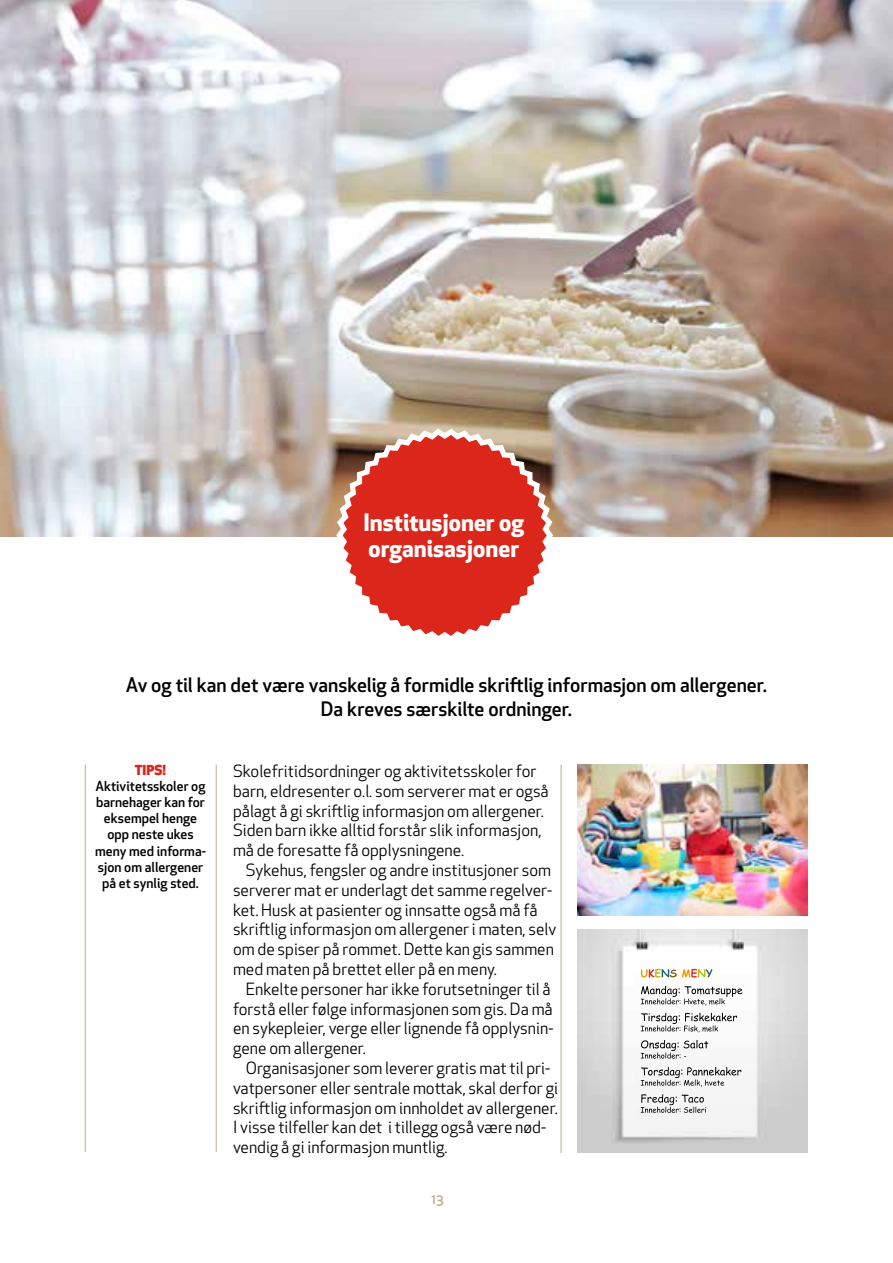
<style>
.page{position:relative;width:893px;height:1263px;background:#fff}
.page>*{position:absolute;margin:0;border:0;box-sizing:border-box;transform-origin:0 0}
.t1{font:700 23.4px/25.5px "Apex New";color:#fff}
.t2{font:500 19.5px/23.4px "Apex New";letter-spacing:-.005em;color:#000;text-align:center}
.t3{font:16.5px/19.8px "Apex New";color:#000}
.t4{font:500 13.5px/16.2px "Apex New";color:#000;text-align:center}
.t5{font:800 13.5px "Apex New";color:#db261b}
.t6{font:500 13.5px "Apex New";color:#b8b089}
</style>
<div class="page">
<img style="left:0;top:0;width:893px;height:536px">
<svg style="left:332px;top:424px;width:225px;height:212px"></svg>
<hr style="left:85px;top:764px;width:1px;height:388px;background:#b8b089">
<hr style="left:216px;top:764px;width:1px;height:388px;background:#b8b089">
<hr style="left:561px;top:764px;width:1px;height:389px;background:#b8b089">
<img style="left:578px;top:764px;width:230px;height:151px">
<img style="left:577px;top:929px;width:231px;height:223px">
<svg style="left:641px;top:1094px;width:65px;height:19px"></svg>
<svg style="left:641px;top:1067px;width:100px;height:20px"></svg>
<svg style="left:641px;top:1040px;width:67px;height:19px"></svg>
<svg style="left:641px;top:1013px;width:96px;height:19px"></svg>
<svg style="left:641px;top:986px;width:101px;height:19px"></svg>
<svg style="left:641px;top:969px;width:71px;height:9px"></svg>
<h1 class="t1" style="left:363px;top:509px;width:162px">Institusjoner og organisasjoner</h1>
<p class="t2" style="left:126px;top:673px;width:643px">Av og til kan det være vanskelig å formidle skriftlig informasjon om allergener.<br>Da kreves særskilte ordninger.</p>
<p class="t5" style="left:135px;top:760px;width:33px">TIPS!</p>
<p class="t4" style="left:95px;top:778px;width:112px">Aktivitetsskoler og barnehager kan for eksempel henge opp neste ukes meny med informa&shy;sjon om allergener på et synlig sted.</p>
<p class="t3" style="left:233px;top:761px;width:317px">Skolefritidsordninger og aktivitetsskoler for barn, eldresenter o.l. som serverer mat er også pålagt å gi skriftlig informasjon om allergener.<br>Siden barn ikke alltid forstår slik informasjon, må de foresatte få opplysningene.</p>
<p class="t3" style="left:233px;top:860px;width:325px;text-indent:13px">Sykehus, fengsler og andre institusjoner som serverer mat er underlagt det samme regelver&shy;ket. Husk at pasienter og innsatte også må få skriftlig informasjon om allergener i maten, selv om de spiser på rommet. Dette kan gis sammen med maten på brettet eller på en meny.</p>
<p class="t3" style="left:233px;top:979px;width:322px;text-indent:13px">Enkelte personer har ikke forutsetninger til å forstå eller følge informasjonen som gis. Da må en sykepleier, verge eller lignende få opplysnin&shy;gene om allergener.</p>
<p class="t3" style="left:233px;top:1058px;width:327px;text-indent:13px">Organisasjoner som leverer gratis mat til pri&shy;vatpersoner eller sentrale mottak, skal derfor gi skriftlig informasjon om innholdet av allergener.<br>I visse tilfeller kan det i tillegg også være nød&shy;vendig å gi informasjon muntlig.</p>
<p class="t6" style="left:431px;top:1190px;width:14px">13</p>
</div>
